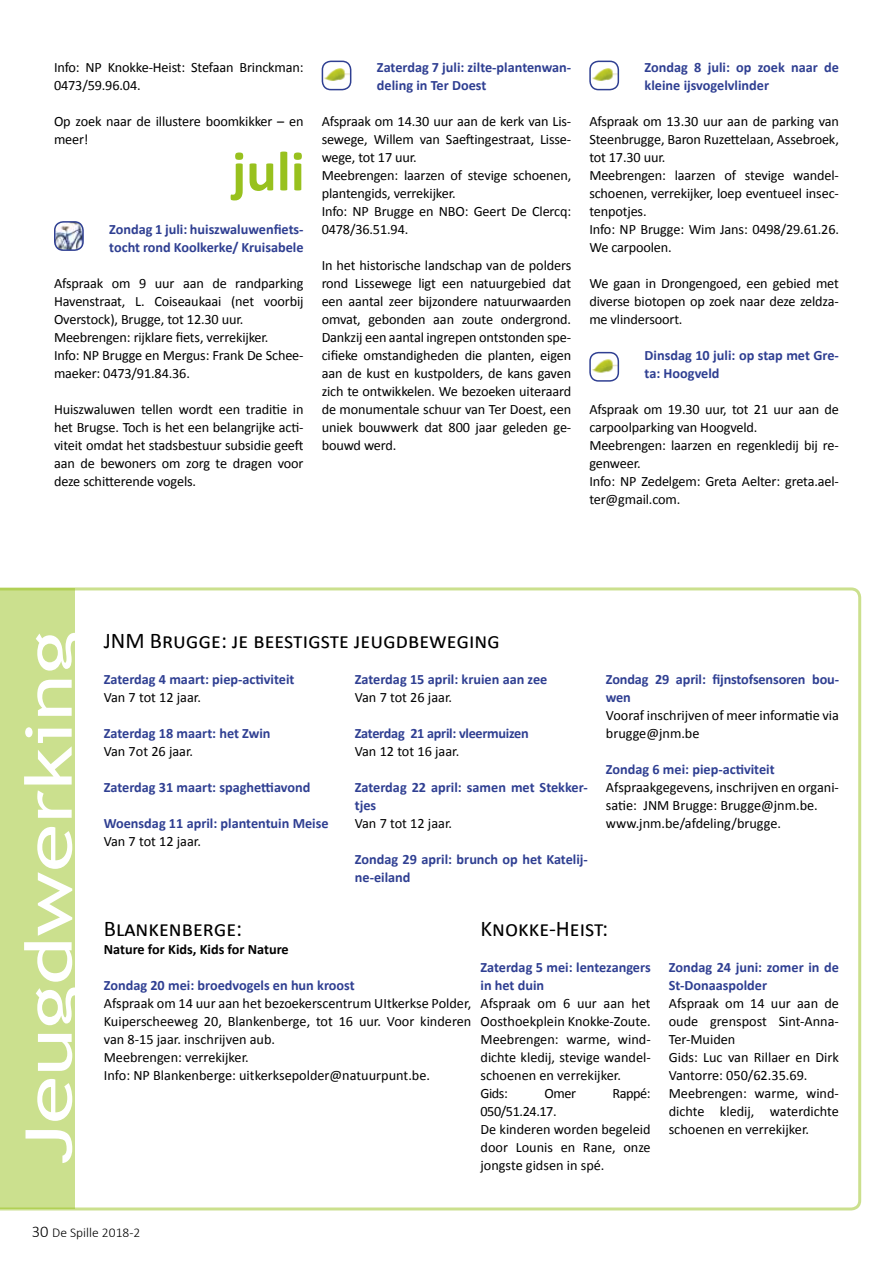
<style>
.page{position:relative;width:893px;height:1263px;background:#fff}
.page>*{position:absolute;margin:0;border:0;box-sizing:border-box;transform-origin:0 0}
.t1{font:64.5px "Trebuchet MS";color:#fff;scale:1.35 1}
.t2{font:700 57px "Calibri";color:#98c11e}
.t3{font:22.5px "Calibri";color:#000}
.t4{font:14.25px/18px "Calibri";letter-spacing:-.01em;color:#000}
.t5{font:700 14.25px/18px "Calibri";color:#2f3f92}
.t6{font:700 14.25px "Calibri";color:#000}
.t7{font:300 13.5px "Calibri";color:#000}
.s1{font-size:16.5px}
</style>
<div class="page">
<img style="left:55px;top:222px;width:26px;height:28px">
<div style="left:54px;top:221px;width:30px;height:30px;border:2px solid #2f3f92;border-radius:9px"></div>
<img style="left:322px;top:66px;width:29px;height:19px">
<div style="left:322px;top:61px;width:29px;height:29px;border:2px solid #2f3f92;border-radius:9px"></div>
<img style="left:592px;top:68px;width:24px;height:13px">
<div style="left:589px;top:61px;width:30px;height:29px;border:2px solid #2f3f92;border-radius:9px"></div>
<img style="left:592px;top:359px;width:24px;height:14px">
<div style="left:589px;top:352px;width:30px;height:30px;border:2px solid #2f3f92;border-radius:9px"></div>
<svg style="left:0;top:587px;width:861px;height:623px"></svg>
<p class="t4" style="left:54px;top:58px;width:251px">Info: NP Knokke-Heist: Stefaan Brinckman:<br>0473/59.96.04.</p>
<p class="t4" style="left:54px;top:112px;width:251px">Op zoek naar de illustere boomkikker – en meer!</p>
<h2 class="t2" style="left:232px;top:135px;width:75px">juli</h2>
<p class="t5" style="left:109px;top:220px;width:196px">Zondag 1 juli: huiszwaluwenfiets&shy;tocht rond Koolkerke/ Kruisabele</p>
<p class="t4" style="left:54px;top:274px;width:251px">Afspraak om 9 uur aan de randparking Havenstraat, L. Coiseaukaai (net voorbij Overstock), Brugge, tot 12.30 uur.<br>Meebrengen: rijklare fiets, verrekijker.<br>Info: NP Brugge en Mergus: Frank De Schee&shy;maeker: 0473/91.84.36.</p>
<p class="t4" style="left:54px;top:400px;width:251px;text-align:justify">Huiszwaluwen tellen wordt een traditie in het Brugse. Toch is het een belangrijke acti&shy;viteit omdat het stadsbestuur subsidie geeft aan de bewoners om zorg te dragen voor deze schitterende vogels.</p>
<p class="t5" style="left:377px;top:58px;width:196px">Zaterdag 7 juli: zilte-plantenwan&shy;deling in Ter Doest</p>
<p class="t4" style="left:322px;top:112px;width:251px">Afspraak om 14.30 uur aan de kerk van Lis&shy;sewege, Willem van Saeftingestraat, Lisse&shy;wege, tot 17 uur.<br>Meebrengen: laarzen of stevige schoenen, plantengids, verrekijker.<br>Info: NP Brugge en NBO: Geert De Clercq:<br>0478/36.51.94.</p>
<p class="t4" style="left:322px;top:256px;width:251px;text-align:justify">In het historische landschap van de polders rond Lissewege ligt een natuurgebied dat een aantal zeer bijzondere natuurwaarden omvat, gebonden aan zoute ondergrond.<br>Dankzij een aantal ingrepen ontstonden spe&shy;cifieke omstandigheden die planten, eigen aan de kust en kustpolders, de kans gaven zich te ontwikkelen. We bezoeken uiteraard de monumentale schuur van Ter Doest, een uniek bouwwerk dat 800 jaar geleden ge&shy;bouwd werd.</p>
<p class="t5" style="left:645px;top:58px;width:196px">Zondag 8 juli: op zoek naar de kleine ijsvogelvlinder</p>
<p class="t4" style="left:589px;top:112px;width:251px">Afspraak om 13.30 uur aan de parking van<br>Steenbrugge, Baron Ruzettelaan, Assebroek, tot 17.30 uur.<br>Meebrengen: laarzen of stevige wandel&shy;schoenen, verrekijker, loep eventueel insec&shy;tenpotjes.<br>Info: NP Brugge: Wim Jans: 0498/29.61.26.<br>We carpoolen.</p>
<p class="t4" style="left:589px;top:274px;width:251px;text-align:justify">We gaan in Drongengoed, een gebied met diverse biotopen op zoek naar deze zeldza&shy;me vlindersoort.</p>
<p class="t5" style="left:645px;top:346px;width:196px">Dinsdag 10 juli: op stap met Gre&shy;ta: Hoogveld</p>
<p class="t4" style="left:589px;top:400px;width:251px">Afspraak om 19.30 uur, tot 21 uur aan de carpoolparking van Hoogveld.<br>Meebrengen: laarzen en regenkledij bij re&shy;genweer.<br>Info: NP Zedelgem: Greta Aelter: greta.ael&shy;ter@gmail.com.</p>
<h1 class="t1" style="left:11px;top:1165px;width:398px;rotate:-90deg">Jeugdwerking</h1>
<h3 class="t3" style="left:104px;top:626px;width:398px">JNM Brugge: je beestigste jeugdbeweging</h3>
<p class="t5" style="left:104px;top:670px;width:192px">Zaterdag 4 maart: piep-activiteit</p>
<p class="t4" style="left:104px;top:688px;width:99px">Van 7 tot 12 jaar.</p>
<p class="t5" style="left:104px;top:724px;width:168px">Zaterdag 18 maart: het Zwin</p>
<p class="t4" style="left:104px;top:742px;width:91px">Van 7ot 26 jaar.</p>
<p class="t5" style="left:104px;top:778px;width:208px">Zaterdag 31 maart: spaghettiavond</p>
<p class="t5" style="left:104px;top:814px;width:226px">Woensdag 11 april: plantentuin Meise</p>
<p class="t4" style="left:104px;top:832px;width:99px">Van 7 tot 12 jaar.</p>
<p class="t5" style="left:355px;top:670px;width:194px">Zaterdag 15 april: kruien aan zee</p>
<p class="t4" style="left:355px;top:688px;width:99px">Van 7 tot 26 jaar.</p>
<p class="t5" style="left:355px;top:724px;width:175px">Zaterdag 21 april: vleermuizen</p>
<p class="t4" style="left:355px;top:742px;width:106px">Van 12 tot 16 jaar.</p>
<p class="t5" style="left:355px;top:778px;width:235px">Zaterdag 22 april: samen met Stekker&shy;tjes</p>
<p class="t4" style="left:355px;top:814px;width:99px">Van 7 tot 12 jaar.</p>
<p class="t5" style="left:355px;top:850px;width:235px">Zondag 29 april: brunch op het Katelij&shy;ne-eiland</p>
<p class="t5" style="left:606px;top:670px;width:235px">Zondag 29 april: fijnstofsensoren bou&shy;wen</p>
<p class="t4" style="left:606px;top:706px;width:235px">Vooraf inschrijven of meer informatie via brugge@jnm.be</p>
<p class="t5" style="left:606px;top:760px;width:170px">Zondag 6 mei: piep-activiteit</p>
<p class="t4" style="left:606px;top:778px;width:235px">Afspraakgegevens, inschrijven en organi&shy;satie: JNM Brugge: Brugge@jnm.be. www.jnm.be/afdeling/brugge.</p>
<h3 class="t3" style="left:104px;top:914px;width:140px">Blankenberge:</h3>
<p class="t6" style="left:104px;top:940px;width:186px">Nature for Kids, Kids for Nature</p>
<p class="t5" style="left:104px;top:976px;width:252px">Zondag 20 mei: broedvogels en hun kroost</p>
<p class="t4" style="left:104px;top:994px;width:369px">Afspraak om 14 uur aan het bezoekerscentrum UItkerkse Polder, Kuiperscheeweg 20, Blankenberge, tot 16 uur. Voor kinderen van 8-15 jaar. inschrijven aub.<br>Meebrengen: verrekijker.<br>Info: NP Blankenberge: uitkerksepolder@natuurpunt.be.</p>
<h3 class="t3" style="left:480px;top:914px;width:129px">Knokke-Heist:</h3>
<p class="t5" style="left:480px;top:958px;width:172px">Zaterdag 5 mei: lentezangers in het duin</p>
<p class="t4" style="left:480px;top:994px;width:172px">Afspraak om 6 uur aan het<br>Oosthoekplein Knokke-Zoute.<br>Meebrengen: warme, wind&shy;dichte kledij, stevige wandel&shy;schoenen en verrekijker.<br>Gids:</p>
<p class="t4" style="left:544px;top:1084px;width:33px">Omer</p>
<p class="t4" style="left:612px;top:1084px;width:40px">Rappé:</p>
<p class="t4" style="left:480px;top:1102px;width:172px">050/51.24.17.<br>De kinderen worden begeleid door Lounis en Rane, onze jongste gidsen in spé.</p>
<p class="t5" style="left:669px;top:958px;width:172px">Zondag 24 juni: zomer in de<br>St-Donaaspolder</p>
<p class="t4" style="left:669px;top:994px;width:172px">Afspraak om 14 uur aan de oude grenspost Sint-Anna-<br>Ter-Muiden<br>Gids: Luc van Rillaer en Dirk<br>Vantorre: 050/62.35.69.<br>Meebrengen: warme, wind&shy;dichte kledij, waterdichte schoenen en verrekijker.</p>
<p class="t7" style="left:32px;top:1224px;width:110px"><span class="s1">30</span> De Spille 2018-2</p>
</div>
